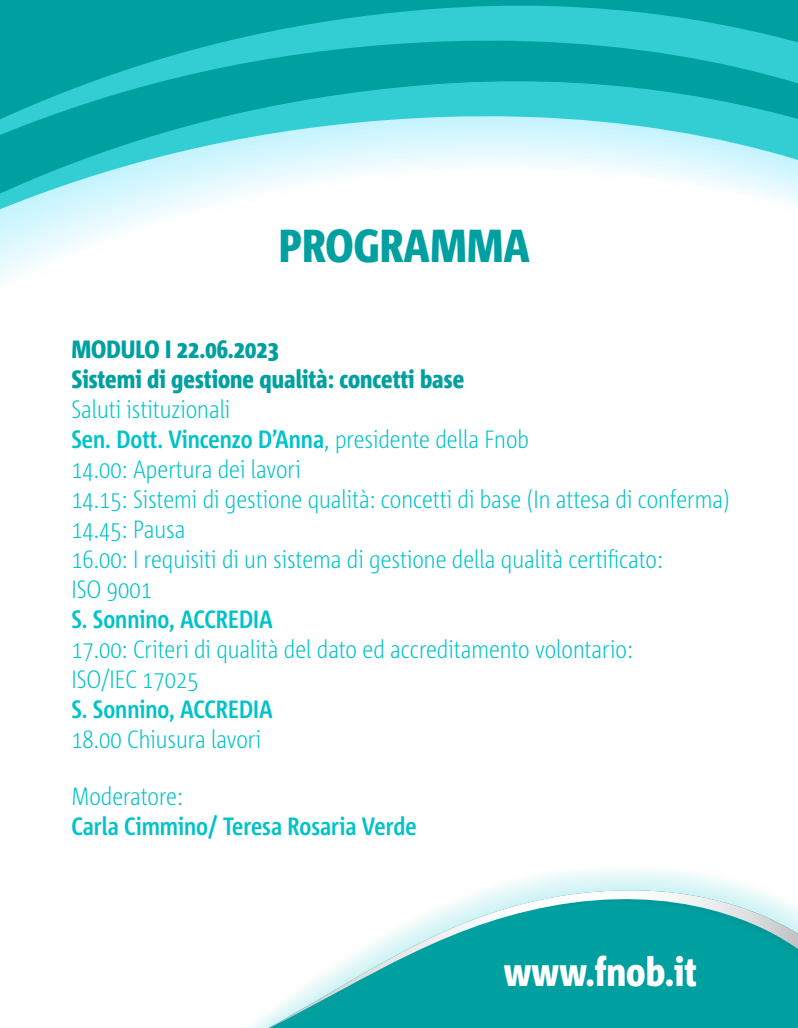
<style>
.page{position:relative;width:798px;height:1028px;background:#fff}
.page>*{position:absolute;margin:0;border:0;box-sizing:border-box;transform-origin:0 0}
.t1{font:800 46.25px "Corpid Cd OT";color:#00a0a0}
.t2{font:800 40px "Corpid Cd OT";color:#fff}
.t3{font:300 25px/30px "Corpid Cd OT";color:#00c2c9}
.t4{font:700 25px "Corpid Cd OT";color:#00c2c9}
.t5{font:800 25px/30px "Corpid Cd OT";color:#00a0a0}
.s1{font-weight:700}
</style>
<div class="page">
<svg style="left:268px;top:885px;width:529px;height:143px"></svg>
<svg style="left:0;top:0;width:797px;height:279px"></svg>
<h1 class="t1" style="left:279px;top:218px;width:252px">PROGRAMMA</h1>
<p class="t5" style="left:71px;top:334px;width:394px">MODULO I 22.06.2023<br>Sistemi di gestione qualità: concetti base</p>
<p class="t3" style="left:71px;top:394px;width:659px">Saluti istituzionali<br><span class="s1">Sen. Dott. Vincenzo D’Anna</span>, presidente della Fnob<br>14.00: Apertura dei lavori<br>14.15: Sistemi di gestione qualità: concetti di base (In attesa di conferma)<br>14.45: Pausa<br>16.00: I requisiti di un sistema di gestione della qualità certificato:<br>ISO 9001</p>
<p class="t4" style="left:71px;top:605px;width:203px">S. Sonnino, ACCREDIA</p>
<p class="t3" style="left:71px;top:634px;width:562px">17.00: Criteri di qualità del dato ed accreditamento volontario:<br>ISO/IEC 17025</p>
<p class="t4" style="left:71px;top:695px;width:203px">S. Sonnino, ACCREDIA</p>
<p class="t3" style="left:71px;top:724px;width:191px">18.00 Chiusura lavori</p>
<p class="t3" style="left:71px;top:781px;width:113px">Moderatore:</p>
<p class="t4" style="left:71px;top:812px;width:346px">Carla Cimmino/ Teresa Rosaria Verde</p>
<h2 class="t2" style="left:503px;top:948px;width:195px">www.fnob.it</h2>
</div>
